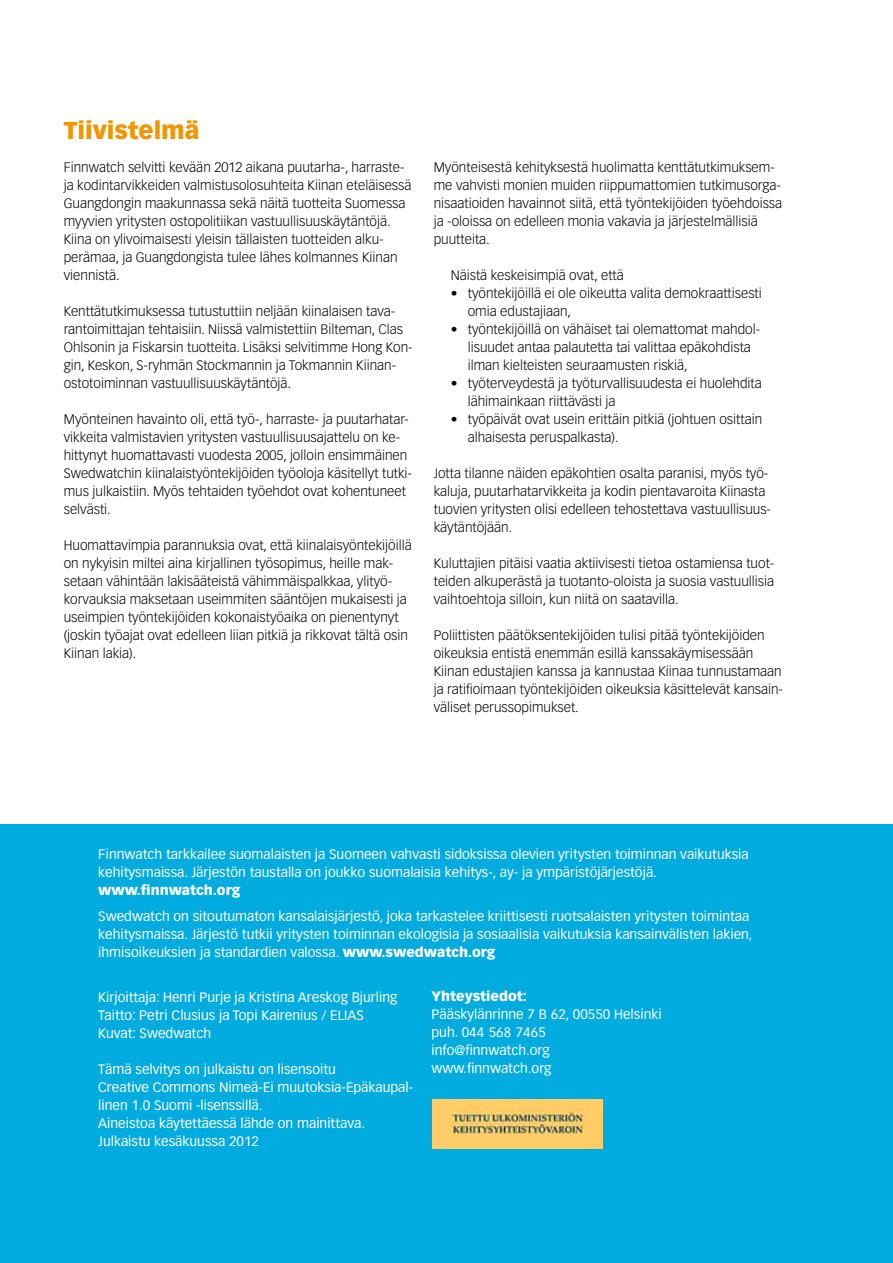
<style>
.page{position:relative;width:893px;height:1263px;background:#fff}
.page>*{position:absolute;margin:0;border:0;box-sizing:border-box;transform-origin:0 0}
.t1{font:900 24px "Vectora LH";color:#f39400}
.t2{font:300 13.5px/18px "Vectora LH";color:#000}
.t3{font:13.5px/18px "Vectora LH";color:#fff}
.t4{font:900 13.5px "Vectora LH";color:#fff}
.s1{font-weight:900}
</style>
<div class="page">
<div style="left:0;top:825px;width:893px;height:438px;background:#00abdf"></div>
<img style="left:433px;top:1099px;width:169px;height:49px">
<h1 class="t1" style="left:64px;top:115px;width:137px">Tiivistelmä</h1>
<p class="t2" style="left:64px;top:158px;width:349px">Finnwatch selvitti kevään 2012 aikana puutarha-, harraste&shy;ja kodintarvikkeiden valmistusolosuhteita Kiinan eteläisessä Guangdongin maakunnassa sekä näitä tuotteita Suomessa myyvien yritysten ostopolitiikan vastuullisuuskäytäntöjä.<br>Kiina on ylivoimaisesti yleisin tällaisten tuotteiden alku&shy;perämaa, ja Guangdongista tulee lähes kolmannes Kiinan viennistä.</p>
<p class="t2" style="left:64px;top:302px;width:350px">Kenttätutkimuksessa tutustuttiin neljään kiinalaisen tava&shy;rantoimittajan tehtaisiin. Niissä valmistettiin Bilteman, Clas Ohlsonin ja Fiskarsin tuotteita. Lisäksi selvitimme Hong Kon&shy;gin, Keskon, S-ryhmän Stockmannin ja Tokmannin Kiinan&shy;ostotoiminnan vastuullisuuskäytäntöjä.</p>
<p class="t2" style="left:64px;top:410px;width:350px">Myönteinen havainto oli, että työ-, harraste- ja puutarhatar&shy;vikkeita valmistavien yritysten vastuullisuusajattelu on ke&shy;hittynyt huomattavasti vuodesta 2005, jolloin ensimmäinen Swedwatchin kiinalaistyöntekijöiden työoloja käsitellyt tutki&shy;mus julkaistiin. Myös tehtaiden työehdot ovat kohentuneet selvästi.</p>
<p class="t2" style="left:64px;top:536px;width:349px">Huomattavimpia parannuksia ovat, että kiinalaisyöntekijöillä on nykyisin miltei aina kirjallinen työsopimus, heille mak&shy;setaan vähintään lakisääteistä vähimmäispalkkaa, ylityö&shy;korvauksia maksetaan useimmiten sääntöjen mukaisesti ja useimpien työntekijöiden kokonaistyöaika on pienentynyt (joskin työajat ovat edelleen liian pitkiä ja rikkovat tältä osin Kiinan lakia).</p>
<p class="t2" style="left:434px;top:158px;width:350px">Myönteisestä kehityksestä huolimatta kenttätutkimuksem&shy;me vahvisti monien muiden riippumattomien tutkimusorga&shy;nisaatioiden havainnot siitä, että työntekijöiden työehdoissa ja -oloissa on edelleen monia vakavia ja järjestelmällisiä puutteita.</p>
<p class="t2" style="left:451px;top:266px;width:175px">Näistä keskeisimpiä ovat, että</p>
<p class="t2" style="left:468px;top:284px;width:296px;text-indent:-17px">• työntekijöillä ei ole oikeutta valita demokraattisesti omia edustajiaan,</p>
<p class="t2" style="left:468px;top:320px;width:294px;text-indent:-17px">• työntekijöillä on vähäiset tai olemattomat mahdol&shy;lisuudet antaa palautetta tai valittaa epäkohdista ilman kielteisten seuraamusten riskiä,</p>
<p class="t2" style="left:468px;top:374px;width:296px;text-indent:-17px">• työterveydestä ja työturvallisuudesta ei huolehdita lähimainkaan riittävästi ja</p>
<p class="t2" style="left:468px;top:410px;width:296px;text-indent:-17px">• työpäivät ovat usein erittäin pitkiä (johtuen osittain alhaisesta peruspalkasta).</p>
<p class="t2" style="left:434px;top:464px;width:339px">Jotta tilanne näiden epäkohtien osalta paranisi, myös työ&shy;kaluja, puutarhatarvikkeita ja kodin pientavaroita Kiinasta tuovien yritysten olisi edelleen tehostettava vastuullisuus&shy;käytäntöjään.</p>
<p class="t2" style="left:434px;top:554px;width:342px;text-align:justify">Kuluttajien pitäisi vaatia aktiivisesti tietoa ostamiensa tuot&shy;teiden alkuperästä ja tuotanto-oloista ja suosia vastuullisia vaihtoehtoja silloin, kun niitä on saatavilla.</p>
<p class="t2" style="left:434px;top:626px;width:351px">Poliittisten päätöksentekijöiden tulisi pitää työntekijöiden oikeuksia entistä enemmän esillä kanssakäymisessään Kiinan edustajien kanssa ja kannustaa Kiinaa tunnustamaan ja ratifioimaan työntekijöiden oikeuksia käsittelevät kansain&shy;väliset perussopimukset.</p>
<p class="t3" style="left:98px;top:845px;width:652px">Finnwatch tarkkailee suomalaisten ja Suomeen vahvasti sidoksissa olevien yritysten toiminnan vaikutuksia kehitysmaissa. Järjestön taustalla on joukko suomalaisia kehitys-, ay- ja ympäristöjärjestöjä.</p>
<p class="t4" style="left:98px;top:881px;width:143px">www.finnwatch.org</p>
<p class="t3" style="left:98px;top:907px;width:656px">Swedwatch on sitoutumaton kansalaisjärjestö, joka tarkastelee kriittisesti ruotsalaisten yritysten toimintaa kehitysmaissa. Järjestö tutkii yritysten toiminnan ekologisia ja sosiaalisia vaikutuksia kansainvälisten lakien, ihmisoikeuksien ja standardien valossa. <span class="s1">www.swedwatch.org</span></p>
<p class="t3" style="left:98px;top:988px;width:301px">Kirjoittaja: Henri Purje ja Kristina Areskog Bjurling<br>Taitto: Petri Clusius ja Topi Kairenius / ELIAS<br>Kuvat: Swedwatch</p>
<p class="t3" style="left:98px;top:1060px;width:317px">Tämä selvitys on julkaistu on lisensoitu<br>Creative Commons Nimeä-Ei muutoksia-Epäkaupal&shy;linen 1.0 Suomi -lisenssillä.<br>Aineistoa käytettäessä lähde on mainittava.<br>Julkaistu kesäkuussa 2012</p>
<p class="t4" style="left:431px;top:988px;width:97px">Yhteystiedot:</p>
<p class="t3" style="left:431px;top:1006px;width:232px">Pääskylänrinne 7 B 62, 00550 Helsinki puh. 044 568 7465 info@finnwatch.org www.finnwatch.org</p>
</div>
